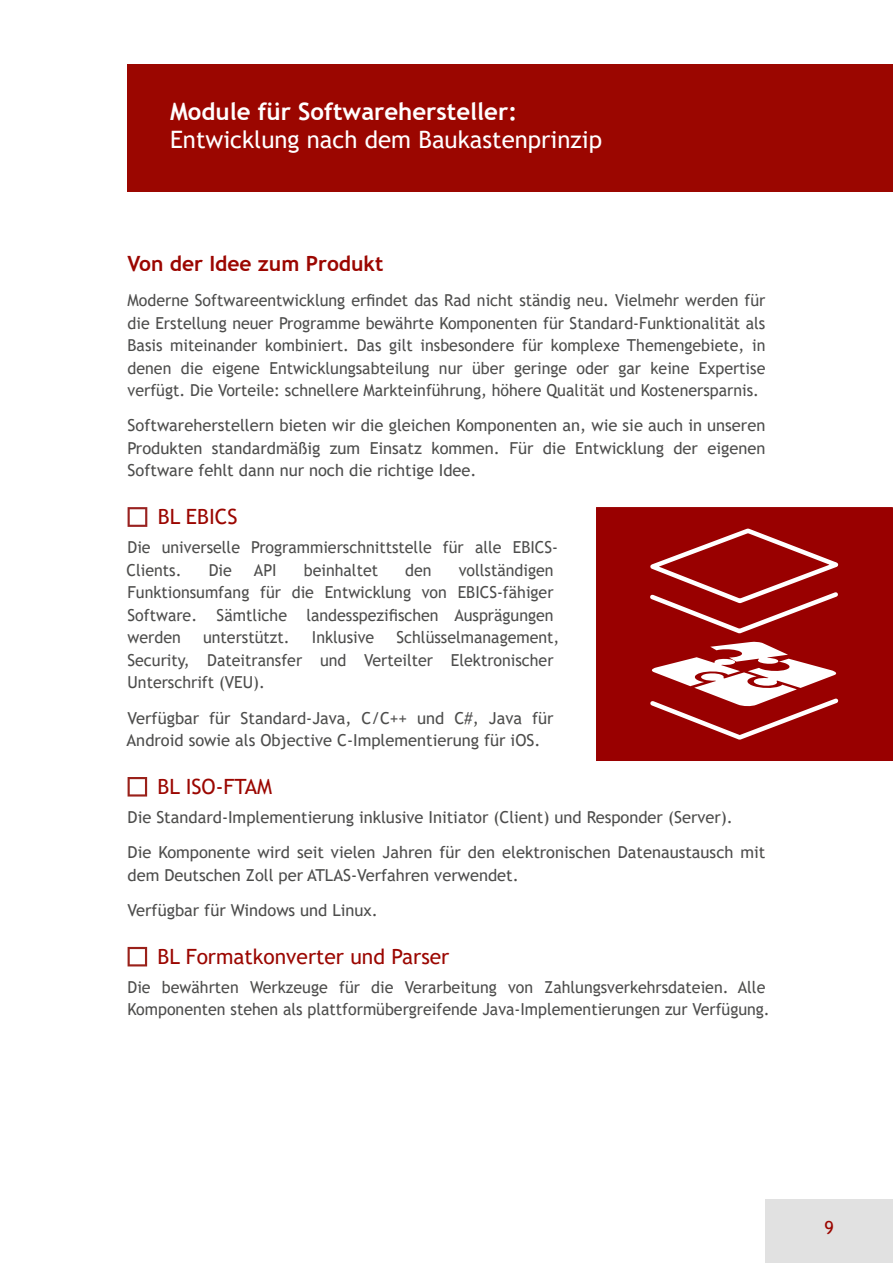
<style>
.page{position:relative;width:893px;height:1263px;background:#fff}
.page>*{position:absolute;margin:0;border:0;box-sizing:border-box;transform-origin:0 0}
.t1{font:24px "Trebuchet MS";color:#fff}
.t2{font:700 24px "Trebuchet MS";color:#fff}
.t3{font:21px "Trebuchet MS";color:#9b0600}
.t4{font:700 21px "Trebuchet MS";color:#9b0600}
.t5{font:18px "Trebuchet MS";color:#9b0600}
.t6{font:16.5px/22.5px "Trebuchet MS";color:#4d4d4c}
</style>
<div class="page">
<div style="left:128px;top:64px;width:765px;height:127px;background:#9b0600"></div>
<div style="left:765px;top:1199px;width:128px;height:64px;background:#e1e1e1"></div>
<div style="left:596px;top:507px;width:296px;height:254px;background:#900"></div>
<svg style="left:650px;top:528px;width:189px;height:212px"></svg>
<svg style="left:128px;top:507px;width:19px;height:20px"></svg>
<svg style="left:128px;top:777px;width:19px;height:19px"></svg>
<svg style="left:128px;top:947px;width:19px;height:19px"></svg>
<h1 class="t2" style="left:170px;top:102px;width:349px">Module für Softwarehersteller:</h1>
<h1 class="t1" style="left:170px;top:131px;width:434px">Entwicklung nach dem Baukastenprinzip</h1>
<p class="t4" style="left:128px;top:255px;width:257px">Von der Idee zum Produkt</p>
<p class="t6" style="left:128px;top:290px;width:639px;text-align:justify">Moderne Softwareentwicklung erfindet das Rad nicht ständig neu. Vielmehr werden für die Erstellung neuer Programme bewährte Komponenten für Standard-Funktionalität als Basis miteinander kombiniert. Das gilt insbesondere für komplexe Themengebiete, in denen die eigene Entwicklungsabteilung nur über geringe oder gar keine Expertise verfügt. Die Vorteile: schnellere Markteinführung, höhere Qualität und Kostenersparnis.</p>
<p class="t6" style="left:128px;top:416px;width:639px;text-align:justify">Softwareherstellern bieten wir die gleichen Komponenten an, wie sie auch in unseren Produkten standardmäßig zum Einsatz kommen. Für die Entwicklung der eigenen Software fehlt dann nur noch die richtige Idee.</p>
<p class="t3" style="left:158px;top:509px;width:81px">BL EBICS</p>
<p class="t6" style="left:127px;top:538px;width:433px">Die universelle Programmierschnittstelle für alle EBICS-<br>Clients.</p>
<p class="t6" style="left:128px;top:560px;width:427px;text-align:justify;text-indent:331px">vollständigen Funktionsumfang für die Entwicklung von EBICS-fähiger Software. Sämtliche landesspezifischen Ausprägungen werden</p>
<p class="t6" style="left:209px;top:560px;width:25px">Die</p>
<p class="t6" style="left:254px;top:560px;width:24px">API</p>
<p class="t6" style="left:304px;top:560px;width:76px">beinhaltet</p>
<p class="t6" style="left:405px;top:560px;width:28px">den</p>
<p class="t6" style="left:128px;top:628px;width:433px;text-indent:269px">Schlüsselmanagement,<br>Security, Dateitransfer und Verteilter Elektronischer<br>Unterschrift (VEU).</p>
<p class="t6" style="left:127px;top:708px;width:428px">Verfügbar für Standard-Java, C/C++ und C#, Java für<br>Android sowie als Objective C-Implementierung für iOS.</p>
<p class="t3" style="left:158px;top:778px;width:116px">BL ISO-FTAM</p>
<p class="t6" style="left:128px;top:801px;width:639px;line-height:35.2px">Die Standard-Implementierung inklusive Initiator (Client) und Responder (Server).<br>Die Komponente wird seit vielen Jahren für den elektronischen Datenaustausch mit</p>
<p class="t6" style="left:128px;top:859px;width:393px;line-height:35.2px">dem Deutschen Zoll per ATLAS-Verfahren verwendet.<br>Verfügbar für Windows und Linux.</p>
<p class="t3" style="left:158px;top:948px;width:293px">BL Formatkonverter und Parser</p>
<p class="t6" style="left:128px;top:977px;width:644px">Die bewährten Werkzeuge für die Verarbeitung von Zahlungsverkehrsdateien. Alle<br>Komponenten stehen als plattformübergreifende Java-Implementierungen zur Verfügung.</p>
<p class="t6" style="left:203px;top:628px;width:88px">unterstützt.</p>
<p class="t6" style="left:312px;top:628px;width:64px">Inklusive</p>
<p class="t5" style="left:824px;top:1221px;width:11px">9</p>
</div>
